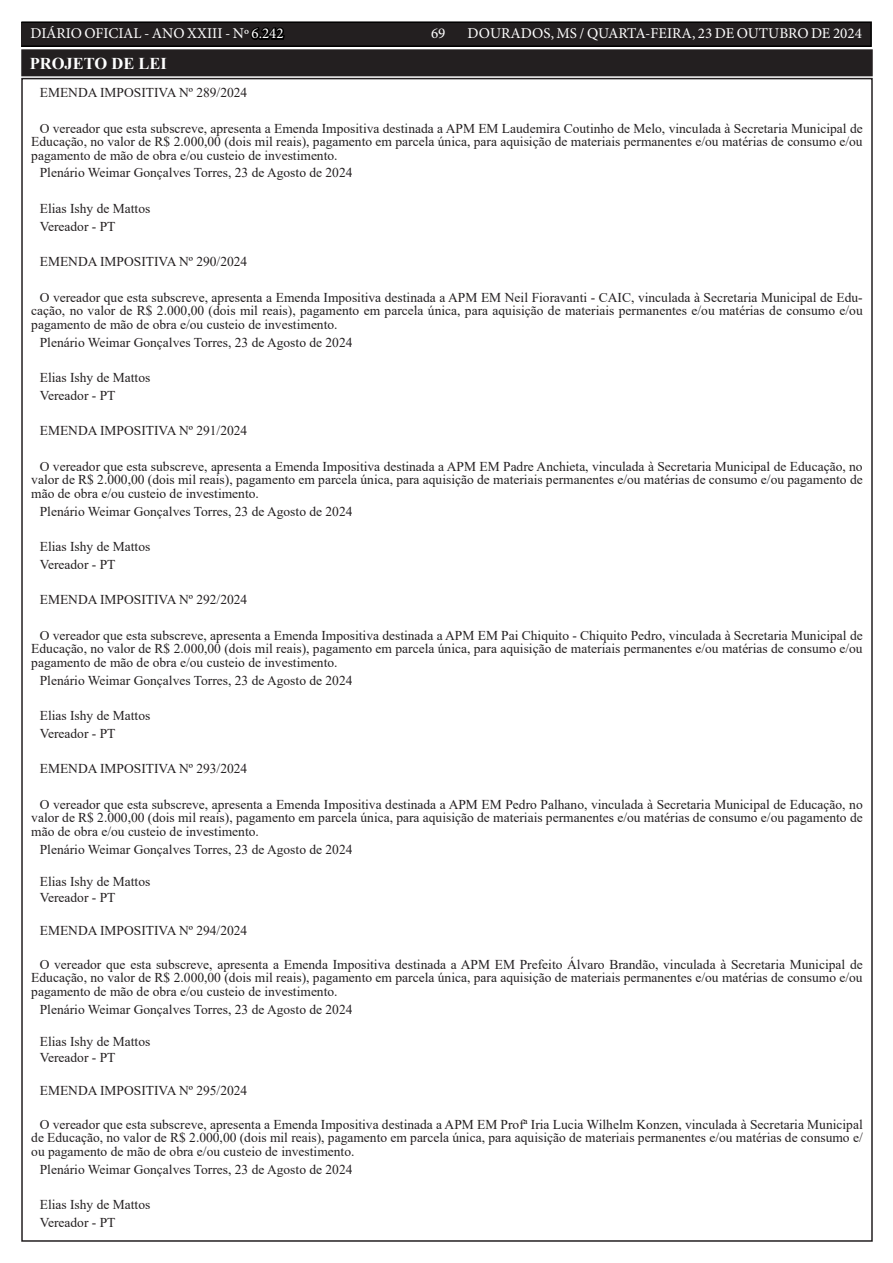
<style>
.page{position:relative;width:893px;height:1263px;background:#fff}
.page>*{position:absolute;margin:0;border:0;box-sizing:border-box;transform-origin:0 0}
.TEXTO{font:700 16.5px "Times New Roman";color:#fff}
.t1{font:15px "Minion Pro";color:#fff}
.TEXTO-2{font:13.5px/13.5px "Times New Roman";color:#231f20;text-align:justify}
.s1{color:#000}
</style>
<div class="page">
<div style="left:21px;top:22px;width:850px;height:24px;background:#231f20"></div>
<div style="left:21px;top:21px;width:851px;height:26px;border:2px solid #000"></div>
<div style="left:23px;top:51px;width:848px;height:23px;background:#231f20"></div>
<div style="left:21px;top:49px;width:852px;height:27px;border:4px solid #231f20"></div>
<p class="t1" style="left:31px;top:24px;width:255px">DIÁRIO OFICIAL - ANO XXIII - Nº <span class="s1">6.242</span></p>
<p class="t1" style="left:431px;top:24px;width:16px">69</p>
<p class="t1" style="left:468px;top:24px;width:396px">DOURADOS, MS / QUARTA-FEIRA, 23 DE OUTUBRO DE 2024</p>
<p class="TEXTO" style="left:30px;top:52px;width:139px">PROJETO DE LEI</p>
<p class="TEXTO-2" style="left:40px;top:86px;width:209px">EMENDA IMPOSITIVA Nº 289/2024</p>
<p class="TEXTO-2" style="left:31px;top:121px;width:833px;text-indent:9px">O vereador que esta subscreve, apresenta a Emenda Impositiva destinada a APM EM Laudemira Coutinho de Melo, vinculada à Secretaria Municipal de Educação, no valor de R$ 2.000,00 (dois mil reais), pagamento em parcela única, para aquisição de materiais permanentes e/ou matérias de consumo e/ou pagamento de mão de obra e/ou custeio de investimento.</p>
<p class="TEXTO-2" style="left:40px;top:166px;width:314px">Plenário Weimar Gonçalves Torres, 23 de Agosto de 2024</p>
<p class="TEXTO-2" style="left:40px;top:201px;width:112px">Elias Ishy de Mattos</p>
<p class="TEXTO-2" style="left:40px;top:219px;width:77px">Vereador - PT</p>
<p class="TEXTO-2" style="left:40px;top:255px;width:209px">EMENDA IMPOSITIVA Nº 290/2024</p>
<p class="TEXTO-2" style="left:31px;top:290px;width:833px;text-indent:9px">O vereador que esta subscreve, apresenta a Emenda Impositiva destinada a APM EM Neil Fioravanti - CAIC, vinculada à Secretaria Municipal de Edu&shy;cação, no valor de R$ 2.000,00 (dois mil reais), pagamento em parcela única, para aquisição de materiais permanentes e/ou matérias de consumo e/ou pagamento de mão de obra e/ou custeio de investimento.</p>
<p class="TEXTO-2" style="left:40px;top:335px;width:314px">Plenário Weimar Gonçalves Torres, 23 de Agosto de 2024</p>
<p class="TEXTO-2" style="left:40px;top:370px;width:112px">Elias Ishy de Mattos</p>
<p class="TEXTO-2" style="left:40px;top:388px;width:77px">Vereador - PT</p>
<p class="TEXTO-2" style="left:40px;top:424px;width:209px">EMENDA IMPOSITIVA Nº 291/2024</p>
<p class="TEXTO-2" style="left:31px;top:459px;width:833px;text-indent:9px">O vereador que esta subscreve, apresenta a Emenda Impositiva destinada a APM EM Padre Anchieta, vinculada à Secretaria Municipal de Educação, no valor de R$ 2.000,00 (dois mil reais), pagamento em parcela única, para aquisição de materiais permanentes e/ou matérias de consumo e/ou pagamento de mão de obra e/ou custeio de investimento.</p>
<p class="TEXTO-2" style="left:40px;top:504px;width:314px">Plenário Weimar Gonçalves Torres, 23 de Agosto de 2024</p>
<p class="TEXTO-2" style="left:40px;top:539px;width:112px">Elias Ishy de Mattos</p>
<p class="TEXTO-2" style="left:40px;top:557px;width:77px">Vereador - PT</p>
<p class="TEXTO-2" style="left:40px;top:593px;width:209px">EMENDA IMPOSITIVA Nº 292/2024</p>
<p class="TEXTO-2" style="left:31px;top:628px;width:833px;text-indent:9px">O vereador que esta subscreve, apresenta a Emenda Impositiva destinada a APM EM Pai Chiquito - Chiquito Pedro, vinculada à Secretaria Municipal de Educação, no valor de R$ 2.000,00 (dois mil reais), pagamento em parcela única, para aquisição de materiais permanentes e/ou matérias de consumo e/ou pagamento de mão de obra e/ou custeio de investimento.</p>
<p class="TEXTO-2" style="left:40px;top:673px;width:314px">Plenário Weimar Gonçalves Torres, 23 de Agosto de 2024</p>
<p class="TEXTO-2" style="left:40px;top:708px;width:112px">Elias Ishy de Mattos</p>
<p class="TEXTO-2" style="left:40px;top:726px;width:77px">Vereador - PT</p>
<p class="TEXTO-2" style="left:40px;top:762px;width:209px">EMENDA IMPOSITIVA Nº 293/2024</p>
<p class="TEXTO-2" style="left:31px;top:797px;width:833px;text-indent:9px">O vereador que esta subscreve, apresenta a Emenda Impositiva destinada a APM EM Pedro Palhano, vinculada à Secretaria Municipal de Educação, no valor de R$ 2.000,00 (dois mil reais), pagamento em parcela única, para aquisição de materiais permanentes e/ou matérias de consumo e/ou pagamento de mão de obra e/ou custeio de investimento.</p>
<p class="TEXTO-2" style="left:40px;top:842px;width:314px">Plenário Weimar Gonçalves Torres, 23 de Agosto de 2024</p>
<p class="TEXTO-2" style="left:40px;top:874px;width:112px">Elias Ishy de Mattos</p>
<p class="TEXTO-2" style="left:40px;top:891px;width:77px">Vereador - PT</p>
<p class="TEXTO-2" style="left:40px;top:923px;width:209px">EMENDA IMPOSITIVA Nº 294/2024</p>
<p class="TEXTO-2" style="left:31px;top:957px;width:833px;text-indent:9px">O vereador que esta subscreve, apresenta a Emenda Impositiva destinada a APM EM Prefeito Álvaro Brandão, vinculada à Secretaria Municipal de Educação, no valor de R$ 2.000,00 (dois mil reais), pagamento em parcela única, para aquisição de materiais permanentes e/ou matérias de consumo e/ou pagamento de mão de obra e/ou custeio de investimento.</p>
<p class="TEXTO-2" style="left:40px;top:1002px;width:314px">Plenário Weimar Gonçalves Torres, 23 de Agosto de 2024</p>
<p class="TEXTO-2" style="left:40px;top:1034px;width:112px">Elias Ishy de Mattos</p>
<p class="TEXTO-2" style="left:40px;top:1051px;width:77px">Vereador - PT</p>
<p class="TEXTO-2" style="left:40px;top:1083px;width:209px">EMENDA IMPOSITIVA Nº 295/2024</p>
<p class="TEXTO-2" style="left:31px;top:1117px;width:833px;text-indent:9px">O vereador que esta subscreve, apresenta a Emenda Impositiva destinada a APM EM Profª Iria Lucia Wilhelm Konzen, vinculada à Secretaria Municipal de Educação, no valor de R$ 2.000,00 (dois mil reais), pagamento em parcela única, para aquisição de materiais permanentes e/ou matérias de consumo e/ ou pagamento de mão de obra e/ou custeio de investimento.</p>
<p class="TEXTO-2" style="left:40px;top:1162px;width:314px">Plenário Weimar Gonçalves Torres, 23 de Agosto de 2024</p>
<p class="TEXTO-2" style="left:40px;top:1197px;width:112px">Elias Ishy de Mattos</p>
<p class="TEXTO-2" style="left:40px;top:1215px;width:77px">Vereador - PT</p>
</div>
